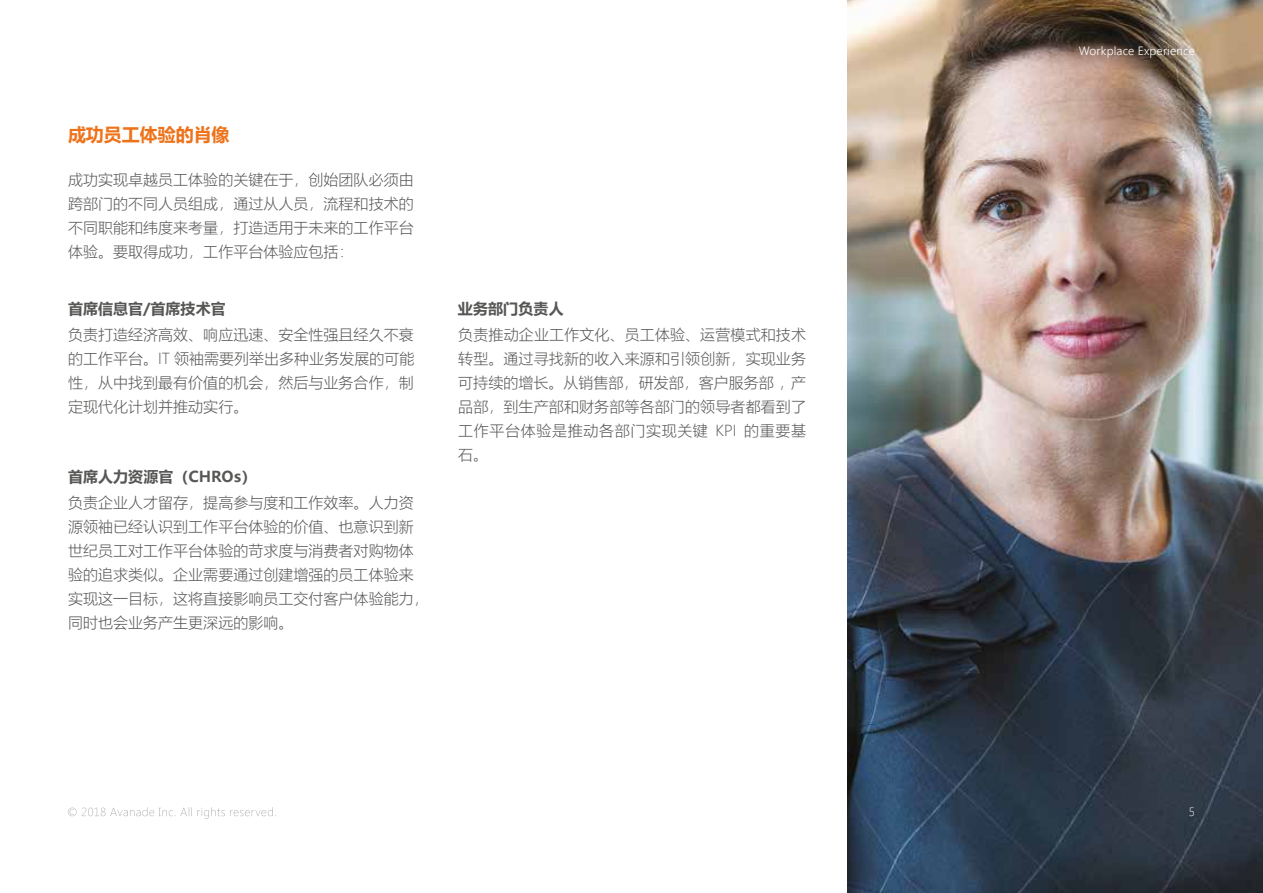
<style>
.page{position:relative;width:1263px;height:893px;background:#fff}
.page>*{position:absolute;margin:0;border:0;box-sizing:border-box;transform-origin:0 0}
.t1{font:700 18px "Microsoft Ya Hei";letter-spacing:-.005em;color:#ee7219}
.t2{font:300 15px/24px "Microsoft Ya Hei";color:#575756;text-align:justify}
.t3{font:700 15px "Microsoft Ya Hei";letter-spacing:.005em;color:#575756}
.t4{font:300 12px "Segoe UI";letter-spacing:.015em;color:#fff}
.t5{font:300 12px "Segoe UI";color:#fff}
</style>
<div class="page">
<img style="left:848px;top:0;width:415px;height:893px">
<svg style="left:68px;top:807px;width:208px;height:12px"></svg>
<p class="t1" style="left:68px;top:122px;width:163px">成功员工体验的肖像</p>
<p class="t2" style="left:68px;top:167px;width:347px">成功实现卓越员工体验的关键在于，创始团队必须由跨部门的不同人员组成，通过从人员，流程和技术的不同职能和纬度来考量，打造适用于未来的工作平台体验。要取得成功，工作平台体验应包括：</p>
<p class="t3" style="left:68px;top:298px;width:159px">首席信息官/首席技术官</p>
<p class="t2" style="left:68px;top:322px;width:348px">负责打造经济高效、响应迅速、安全性强且经久不衰的工作平台。IT 领袖需要列举出多种业务发展的可能性，从中找到最有价值的机会，然后与业务合作，制定现代化计划并推动实行。</p>
<p class="t3" style="left:68px;top:466px;width:190px">首席人力资源官（CHROs）</p>
<p class="t2" style="left:68px;top:490px;width:362px;text-align:left">负责企业人才留存，提高参与度和工作效率。人力资源领袖已经认识到工作平台体验的价值、也意识到新世纪员工对工作平台体验的苛求度与消费者对购物体验的追求类似。企业需要通过创建增强的员工体验来实现这一目标，这将直接影响员工交付客户体验能力，同时也会业务产生更深远的影响。</p>
<p class="t3" style="left:458px;top:298px;width:107px">业务部门负责人</p>
<p class="t2" style="left:458px;top:322px;width:349px">负责推动企业工作文化、员工体验、运营模式和技术转型。通过寻找新的收入来源和引领创新，实现业务可持续的增长。从销售部，研发部，客户服务部 , 产品部，到生产部和财务部等各部门的领导者都看到了工作平台体验是推动各部门实现关键 KPI 的重要基石。</p>
<p class="t4" style="left:1079px;top:39px;width:118px">Workplace Experience</p>
<p class="t5" style="left:1189px;top:800px;width:8px">5</p>
</div>
